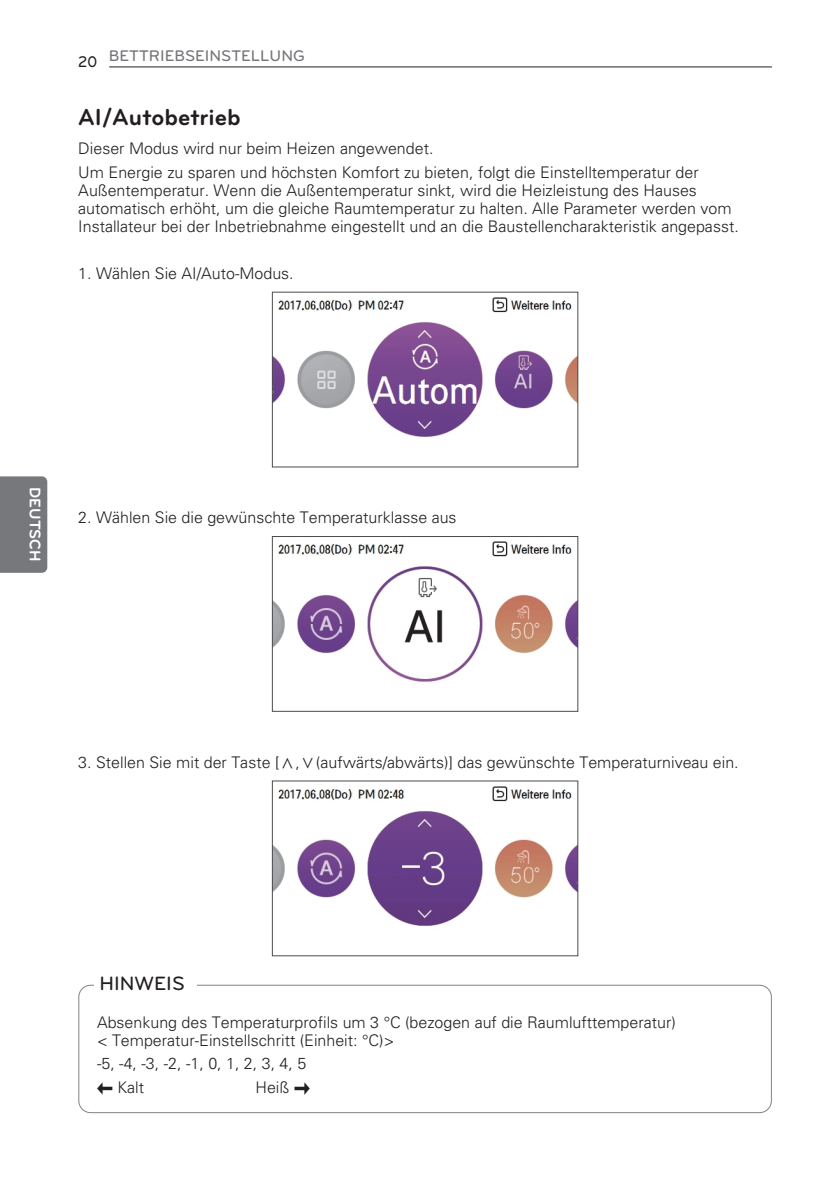
<style>
.page{position:relative;width:840px;height:1191px;background:#fff}
.page>*{position:absolute;margin:0;border:0;box-sizing:border-box;transform-origin:0 0}
.t1{font:700 24px "Bryant LG";color:#231f20}
.t2{font:500 20px "Bryant LG";color:#231f20}
.t3{font:300 16px/18px "Univers";color:#231f20}
.t4{font:500 16px "Bryant LG";color:#757679}
.t5{font:700 16px "Bryant LG";color:#fff}
.s1{color:#231f20}
.s2{font-family:"Hangang";font-weight:400}
</style>
<div class="page">
<hr style="left:109px;top:67px;width:662px;height:1px;background:#231f20">
<div style="left:0;top:476px;width:47px;height:97px;background:#76787b"></div>
<img style="left:274px;top:297px;width:302px;height:140px">
<div style="left:272px;top:292px;width:306px;height:175px;border:1px solid #4b4c4d"></div>
<img style="left:274px;top:541px;width:302px;height:141px">
<div style="left:272px;top:536px;width:306px;height:176px;border:1px solid #4b4c4d"></div>
<img style="left:274px;top:786px;width:302px;height:140px">
<div style="left:272px;top:780px;width:306px;height:176px;border:1px solid #4b4c4d"></div>
<div style="left:78px;top:984px;width:693px;height:129px;border:2px solid #808285;border-radius:12px"></div>
<div style="left:94px;top:969px;width:102px;height:33px;background:#fff"></div>
<p class="t4" style="left:78px;top:47px;width:228px"><span class="s1">20</span> BETTRIEBSEINSTELLUNG</p>
<h1 class="t1" style="left:78px;top:108px;width:164px">AI/Autobetrieb</h1>
<p class="t3" style="left:78px;top:138px;width:621px;line-height:23.6px">Dieser Modus wird nur beim Heizen angewendet.<br>Um Energie zu sparen und höchsten Komfort zu bieten, folgt die Einstelltemperatur der</p>
<p class="t3" style="left:78px;top:182px;width:661px">Außentemperatur. Wenn die Außentemperatur sinkt, wird die Heizleistung des Hauses automatisch erhöht, um die gleiche Raumtemperatur zu halten. Alle Parameter werden vom<br>Installateur bei der Inbetriebnahme eingestellt und an die Baustellencharakteristik angepasst.</p>
<p class="t3" style="left:78px;top:266px;width:217px">1. Wählen Sie AI/Auto-Modus.</p>
<p class="t5" style="left:41px;top:487px;width:76px;rotate:90deg">DEUTSCH</p>
<p class="t3" style="left:78px;top:510px;width:379px">2. Wählen Sie die gewünschte Temperaturklasse aus</p>
<p class="t3" style="left:78px;top:754px;width:661px">3. Stellen Sie mit der Taste [<span class="s2">∧</span>,<span class="s2">∨</span>(aufwärts/abwärts)] das gewünschte Temperaturniveau ein.</p>
<p class="t2" style="left:99px;top:971px;width:87px">HINWEIS</p>
<p class="t3" style="left:97px;top:1014px;width:580px">Absenkung des Temperaturprofils um 3 °C (bezogen auf die Raumlufttemperatur) &lt; Temperatur-Einstellschritt (Einheit: °C)&gt;</p>
<p class="t3" style="left:117px;top:1053px;width:190px;line-height:23.6px;text-indent:-20px">-5, -4, -3, -2, -1, 0, 1, 2, 3, 4, 5<br>Kalt</p>
<p class="t3" style="left:255px;top:1079px;width:35px">Heiß</p>
</div>
